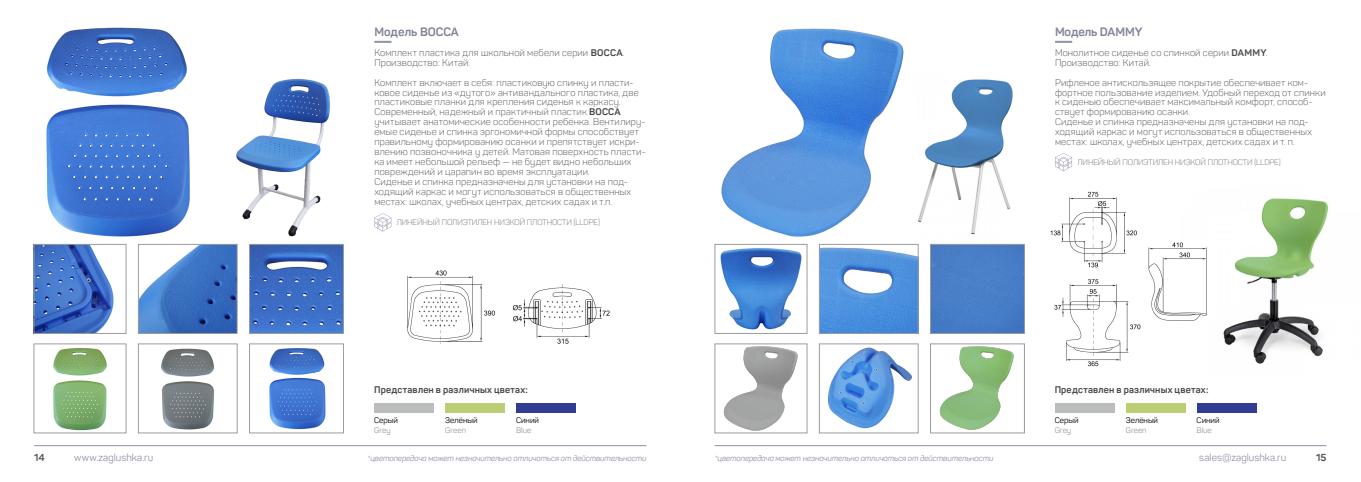
<style>
.page{position:relative;width:1361px;height:482px;background:#fff}
.page>*{position:absolute;margin:0;border:0;box-sizing:border-box;transform-origin:0 0}
.t1{font:700 12px "Panton";letter-spacing:-.005em;color:#808495}
.t2{font:10px "Panton";letter-spacing:.01em;color:#8f92a6}
.t3{font:700 10px "Panton";color:#565655}
.t4{font:300 9.5px/9.9px "Panton";letter-spacing:.015em;color:#484847}
.t5{font:700 9.5px "Panton";letter-spacing:.025em;color:#484847}
.t6{font:italic 8px "Panton";letter-spacing:-.015em;color:#9093a7}
.t7{font:300 8px "Panton";letter-spacing:-.01em;color:#6e6e6e}
.t8{font:8px "Panton";color:#000}
.t9{font:8px "Panton";letter-spacing:-.005em;color:#9c9c9d}
.s1{font-weight:700}
</style>
<div class="page">
<hr style="left:34px;top:445px;width:612px;height:1px;background:#8f92a6">
<hr style="left:714px;top:445px;width:612px;height:1px;background:#8f92a6">
<div style="left:34px;top:344px;width:92px;height:89px;border:1px solid #9c9c9d"></div>
<img style="left:46px;top:27px;width:144px;height:210px">
<svg style="left:374px;top:41px;width:17px;height:2px"></svg>
<svg style="left:374px;top:213px;width:17px;height:18px"></svg>
<div style="left:374px;top:403px;width:60px;height:10px;background:#bbbcbc"></div>
<div style="left:445px;top:403px;width:60px;height:10px;background:#bbce74"></div>
<div style="left:516px;top:403px;width:60px;height:10px;background:#313d92"></div>
<img style="left:53px;top:348px;width:54px;height:83px">
<div style="left:138px;top:344px;width:99px;height:89px;border:1px solid #9c9c9d"></div>
<img style="left:161px;top:348px;width:53px;height:81px">
<div style="left:249px;top:344px;width:95px;height:89px;border:1px solid #9c9c9d"></div>
<img style="left:269px;top:348px;width:57px;height:81px">
<img style="left:36px;top:246px;width:78px;height:86px">
<div style="left:34px;top:244px;width:92px;height:90px;border:1px solid #9c9c9d"></div>
<img style="left:140px;top:246px;width:95px;height:86px">
<div style="left:138px;top:244px;width:99px;height:90px;border:1px solid #9c9c9d"></div>
<img style="left:251px;top:246px;width:91px;height:86px">
<div style="left:249px;top:244px;width:95px;height:90px;border:1px solid #9c9c9d"></div>
<img style="left:512px;top:284px;width:98px;height:60px">
<img style="left:407px;top:270px;width:88px;height:74px">
<img style="left:236px;top:78px;width:94px;height:159px">
<img style="left:1223px;top:198px;width:105px;height:166px">
<img style="left:821px;top:247px;width:95px;height:85px">
<div style="left:819px;top:244px;width:99px;height:90px;border:1px solid #9c9c9d"></div>
<div style="left:819px;top:344px;width:99px;height:89px;border:1px solid #9c9c9d"></div>
<div style="left:1055px;top:403px;width:59px;height:10px;background:#bbbcbc"></div>
<div style="left:1126px;top:403px;width:59px;height:10px;background:#bbce74"></div>
<div style="left:1196px;top:403px;width:60px;height:10px;background:#313d92"></div>
<img style="left:939px;top:346px;width:75px;height:84px">
<div style="left:930px;top:344px;width:94px;height:89px;border:1px solid #9c9c9d"></div>
<img style="left:721px;top:28px;width:183px;height:209px">
<img style="left:1054px;top:279px;width:87px;height:87px">
<img style="left:1137px;top:242px;width:70px;height:79px">
<img style="left:1050px;top:191px;width:87px;height:77px">
<img style="left:720px;top:248px;width:82px;height:82px">
<svg style="left:1055px;top:41px;width:17px;height:2px"></svg>
<div style="left:714px;top:244px;width:93px;height:90px;border:1px solid #9c9c9d"></div>
<img style="left:828px;top:347px;width:84px;height:82px">
<div style="left:932px;top:246px;width:90px;height:86px;background:#487dc7"></div>
<div style="left:930px;top:244px;width:94px;height:90px;border:1px solid #9c9c9d"></div>
<img style="left:723px;top:346px;width:75px;height:85px">
<div style="left:714px;top:344px;width:93px;height:89px;border:1px solid #9c9c9d"></div>
<svg style="left:1055px;top:153px;width:17px;height:18px"></svg>
<img style="left:918px;top:79px;width:95px;height:156px">
<p class="t1" style="left:374px;top:24px;width:86px">Модель BOCCA</p>
<p class="t4" style="left:374px;top:48px;width:252px">Комплект пластика для школьной мебели серии <span class="s1">BOCCA</span>.<br>Производство: Китай.</p>
<p class="t4" style="left:374px;top:77px;width:273px">Комплект включает в себя: пластиковую спинку и пласти&shy;ковое сиденье из «дутого» антивандального пластика, две пластиковые планки для крепления сиденья к каркасу.<br>Современный, надежный и практичный пластик <span class="s1">BOCCA </span>учитывает анатомические особенности ребёнка. Вентилиру&shy;емые сиденье и спинка эргономичной формы способствует правильному формированию осанки и препятствует искри&shy;влению позвоночника у детей. Матовая поверхность пласти&shy;ка имеет небольшой рельеф — не будет видно небольших повреждений и царапин во время эксплуатации.<br>Сиденье и спинка предназначены для установки на под&shy;ходящий каркас и могут использоваться в общественных местах: школах, учебных центрах, детских садах и т.п.</p>
<p class="t7" style="left:397px;top:217px;width:205px">ЛИНЕЙНЫЙ ПОЛИЭТИЛЕН НИЗКОЙ ПЛОТНОСТИ (LLDPE)</p>
<p class="t5" style="left:374px;top:384px;width:155px">Представлен в различных цветах:</p>
<p class="t1" style="left:1055px;top:24px;width:89px">Модель DAMMY</p>
<p class="t4" style="left:1055px;top:48px;width:214px">Монолитное сиденье со спинкой серии <span class="s1">DAMMY</span>.<br>Производство: Китай.</p>
<p class="t4" style="left:1055px;top:77px;width:272px">Рифленое антискользящее покрытие обеспечивает ком&shy;фортное пользование изделием. Удобный переход от спинки к сиденью обеспечивает максимальный комфорт, способ&shy;ствует формированию осанки.<br>Сиденье и спинка предназначены для установки на под&shy;ходящий каркас и могут использоваться в общественных местах: школах, учебных центрах, детских садах и т. п.</p>
<p class="t7" style="left:1077px;top:157px;width:205px">ЛИНЕЙНЫЙ ПОЛИЭТИЛЕН НИЗКОЙ ПЛОТНОСТИ (LLDPE)</p>
<p class="t5" style="left:1054px;top:384px;width:155px">Представлен в различных цветах:</p>
<p class="t8" style="left:516px;top:415px;width:25px">Синий</p>
<p class="t9" style="left:516px;top:425px;width:17px">Blue</p>
<p class="t6" style="left:367px;top:453px;width:280px">*цветопередача может незначительно отличаться от действительности</p>
<p class="t8" style="left:374px;top:415px;width:25px">Серый</p>
<p class="t9" style="left:374px;top:425px;width:18px">Grey</p>
<p class="t8" style="left:445px;top:415px;width:34px">Зелёный</p>
<p class="t9" style="left:445px;top:425px;width:22px">Green</p>
<p class="t8" style="left:1054px;top:415px;width:25px">Серый</p>
<p class="t9" style="left:1054px;top:425px;width:18px">Grey</p>
<p class="t8" style="left:1126px;top:415px;width:34px">Зелёный</p>
<p class="t9" style="left:1126px;top:425px;width:22px">Green</p>
<p class="t8" style="left:1196px;top:415px;width:25px">Синий</p>
<p class="t9" style="left:1196px;top:425px;width:17px">Blue</p>
<p class="t3" style="left:34px;top:451px;width:12px">14</p>
<p class="t2" style="left:74px;top:451px;width:81px">www.zaglushka.ru</p>
<p class="t2" style="left:1199px;top:451px;width:89px">sales@zaglushka.ru</p>
<p class="t3" style="left:1316px;top:451px;width:12px">15</p>
<p class="t6" style="left:714px;top:453px;width:280px">*цветопередача может незначительно отличаться от действительности</p>
</div>
